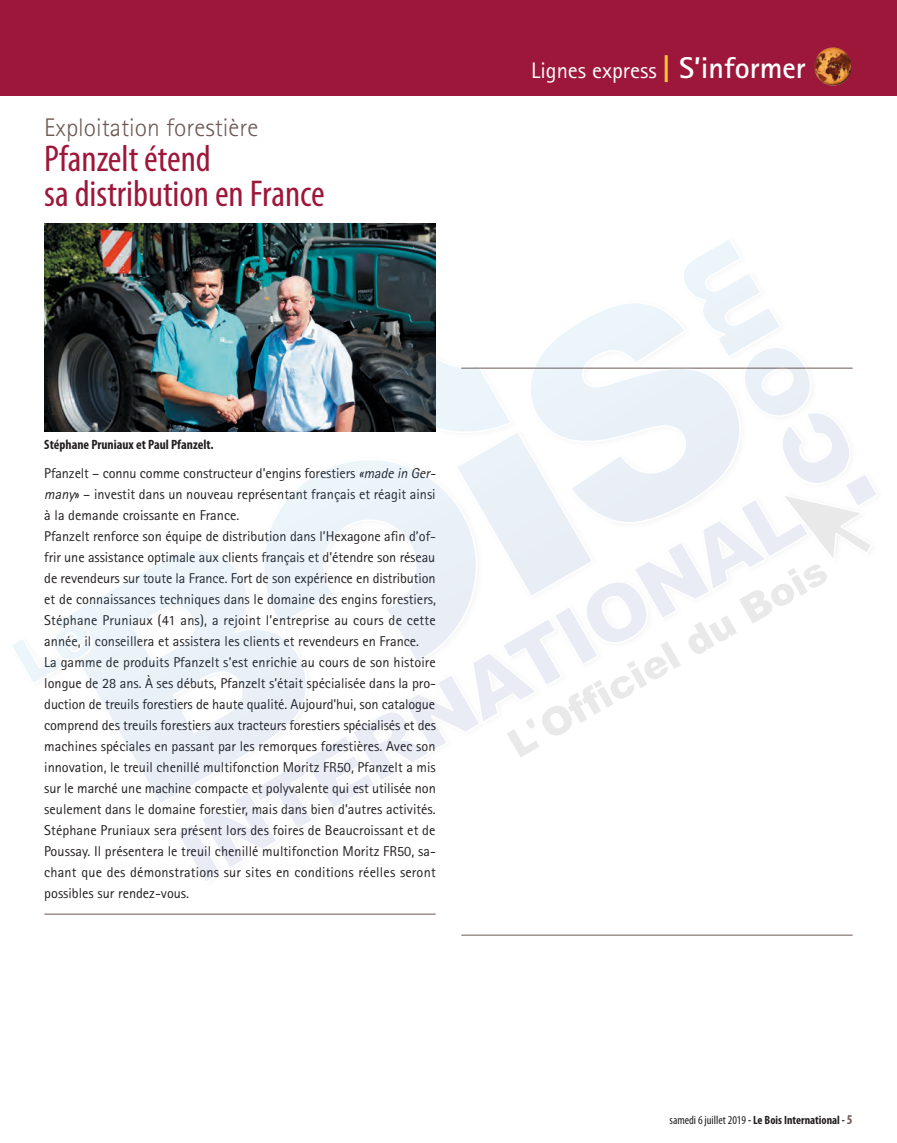
<style>
.page{position:relative;width:897px;height:1143px;background:#fff}
.page>*{position:absolute;margin:0;border:0;box-sizing:border-box;transform-origin:0 0}
.t1{font:condensed 37.5px/35.2px "Myriad Pro";color:#9d173a}
.t2{font:300 25.5px "Rotis Sans Serif";color:#6e5a54}
.t3{font:22.5px "Rotis Sans Serif";color:#fff}
.t4{font:14.25px/21px "Rotis Sans Serif";color:#231f20}
.t5{font:700 condensed 13.5px "Myriad Pro";color:#231f20}
.t6{font:700 condensed 12px "Myriad Pro";color:#231f20}
.s1{font-style:italic}
.s2{font-weight:700;font-size:30px;color:#fecb37}
.s3{font-weight:700;font-size:30px}
.s4{font-weight:400}
.s5{font-size:13.5px;color:#6e5a54}
</style>
<div class="page">
<div style="left:0;top:0;width:896px;height:95px;background:#9d173a"></div>
<hr style="left:461px;top:935px;width:391px;height:1px;background:#6e5a54">
<img style="left:814px;top:48px;width:38px;height:38px">
<img style="left:44px;top:224px;width:391px;height:207px">
<hr style="left:44px;top:914px;width:391px;height:1px;background:#6e5a54">
<svg style="left:83px;top:556px;width:92px;height:247px;fill:#ebf5fa"></svg>
<img style="left:69px;top:608px;width:43px;height:70px">
<svg style="left:12px;top:616px;width:88px;height:70px"></svg>
<svg style="left:175px;top:236px;width:701px;height:645px"></svg>
<p class="t2" style="left:44px;top:113px;width:215px">Exploitation forestière</p>
<p class="t1" style="left:44px;top:141px;width:282px">Pfanzelt étend<br>sa distribution en France</p>
<p class="t5" style="left:44px;top:436px;width:171px">Stéphane Pruniaux et Paul Pfanzelt.</p>
<p class="t4" style="left:44px;top:463px;width:396px">Pfanzelt – connu comme constructeur d’engins forestiers <span class="s1">«made in Ger&shy;many</span>» – investit dans un nouveau représentant français et réagit ainsi à la demande croissante en France.<br>Pfanzelt renforce son équipe de distribution dans l’Hexagone afin d’of&shy;frir une assistance optimale aux clients français et d’étendre son réseau de revendeurs sur toute la France. Fort de son expérience en distribution et de connaissances techniques dans le domaine des engins forestiers, Stéphane Pruniaux (41 ans), a rejoint l’entreprise au cours de cette année, il conseillera et assistera les clients et revendeurs en France.<br>La gamme de produits Pfanzelt s’est enrichie au cours de son histoire longue de 28 ans. À ses débuts, Pfanzelt s’était spécialisée dans la pro&shy;duction de treuils forestiers de haute qualité. Aujourd’hui, son catalogue comprend des treuils forestiers aux tracteurs forestiers spécialisés et des machines spéciales en passant par les remorques forestières. Avec son innovation, le treuil chenillé multifonction Moritz FR50, Pfanzelt a mis sur le marché une machine compacte et polyvalente qui est utilisée non seulement dans le domaine forestier, mais dans bien d’autres activités.<br>Stéphane Pruniaux sera présent lors des foires de Beaucroissant et de Poussay. Il présentera le treuil chenillé multifonction Moritz FR50, sa&shy;chant que des démonstrations sur sites en conditions réelles seront possibles sur rendez-vous.</p>
<p class="t3" style="left:531px;top:57px;width:276px">Lignes express <span class="s2">|</span> <span class="s3">S’informer</span></p>
<p class="t6" style="left:669px;top:1112px;width:185px"><span class="s4">samedi 6 juillet 2019</span> - Le Bois International - <span class="s5">5</span></p>
</div>
